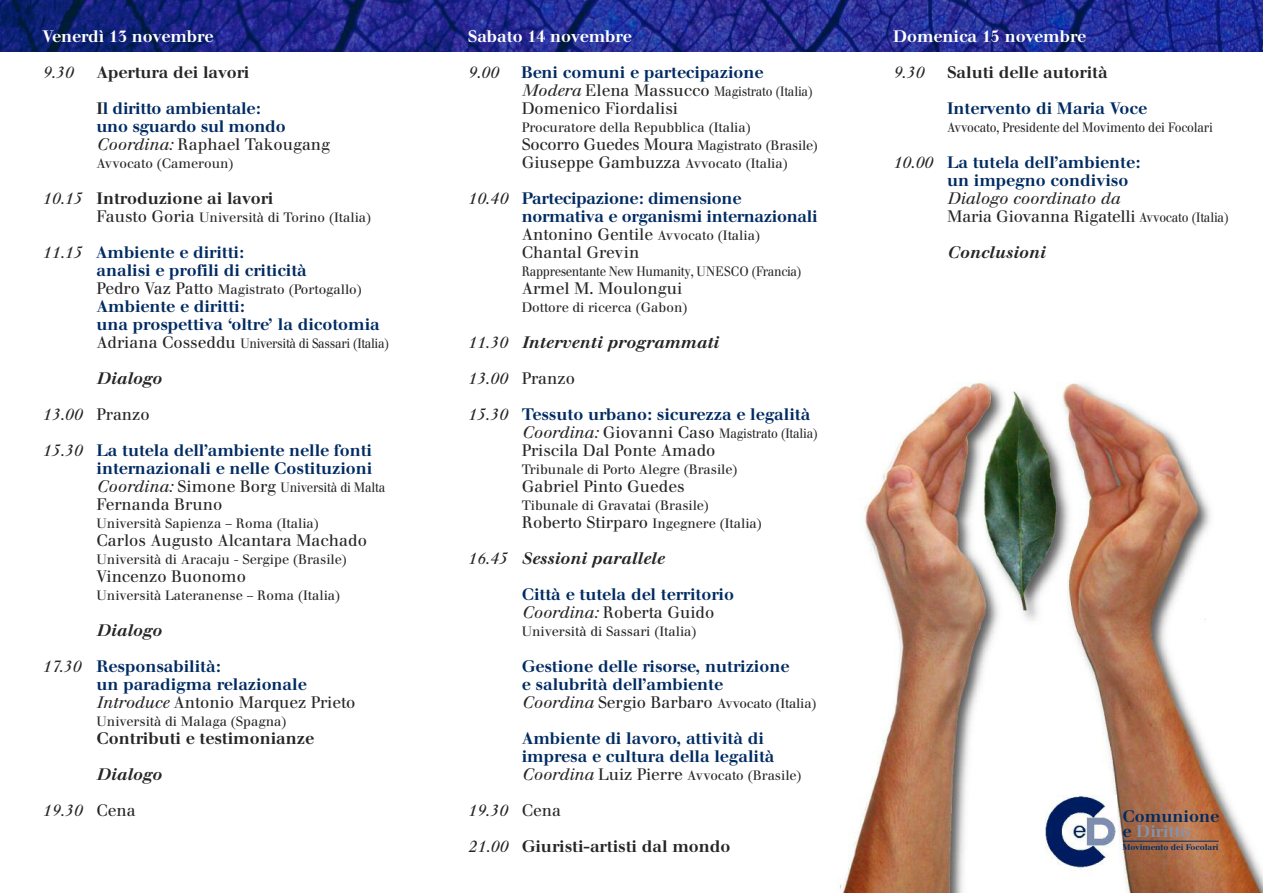
<style>
.page{position:relative;width:1263px;height:893px;background:#fff}
.page>*{position:absolute;margin:0;border:0;box-sizing:border-box;transform-origin:0 0}
.t1{font:500 16.5px/36px "Walbaum";color:#002b62}
.t2{font:16.5px/18px "Walbaum";color:#272627}
.t3{font:500 16.5px/36px "Walbaum";color:#272627}
.t4{font:500 16.5px "Walbaum";color:#fff}
.t5{font:italic 500 16.5px/36px "Walbaum";color:#272627}
.t6{font:italic 16.5px "Walbaum";color:#272627}
.t7{font:13.5px/18px "Walbaum";color:#272627}
.t8{font:13.5px "Walbaum";color:#272627;scale:.9 1}
.t9{font:13.5px "Walbaum";letter-spacing:-.025em;color:#272627;scale:.9 1}
.t10{font:500 8.25px "Walbaum";color:#002b62}
.s1{color:#272627}
.s2{font-weight:400;font-style:italic;color:#272627}
.s3{font-weight:400;color:#272627}
.s4{font-weight:400;font-style:italic}
.s5{font-size:16.5px}
.s6{font-style:italic;color:#272627}
.s7{font-style:italic;font-size:16.5px}
.s8{font-weight:400}
.s9{font-weight:400;font-style:normal}
.s10{font-weight:400;font-size:13.5px;color:#272627}
.s11{font-style:italic}
.s12{font-size:13.5px}
.s13{color:#8095b0}
</style>
<div class="page">
<img style="left:837px;top:382px;width:425px;height:511px">
<img style="left:0;top:0;width:1263px;height:51px">
<img style="left:1045px;top:795px;width:71px;height:83px">
<hr style="left:1123px;top:841px;width:96px;height:1px;background:#002b62">
<p class="t4" style="left:43px;top:31px;width:172px">Venerdì 13 novembre</p>
<p class="t6" style="left:43px;top:67px;width:32px">9.30</p>
<p class="t1" style="left:97px;top:56px;width:166px"><span class="s1">Apertura dei lavori<br>I</span>l diritto ambientale:</p>
<p class="t1" style="left:97px;top:119px;width:235px;line-height:18px">uno sguardo sul mondo<br><span class="s2">Coordina:</span> <span class="s3">Raphael Takougang</span></p>
<p class="t7" style="left:97px;top:156px;width:139px">Avvocato (Cameroun)</p>
<p class="t3" style="left:43px;top:182px;width:232px"><span class="s4">10.15</span> Introduzione ai lavori</p>
<p class="t7" style="left:97px;top:210px;width:276px"><span class="s5">Fausto Goria</span> Università di Torino (Italia)</p>
<p class="t1" style="left:97px;top:245px;width:212px;line-height:18px;text-indent:-54px"><span class="s2">11.15</span> Ambiente e diritti:<br>analisi e profili di criticità</p>
<p class="t7" style="left:97px;top:282px;width:267px"><span class="s5">Pedro Vaz Patto</span> Magistrato (Portogallo)</p>
<p class="t1" style="left:97px;top:299px;width:285px;line-height:18px">Ambiente e diritti:<br>una prospettiva ‘oltre’ la dicotomia</p>
<p class="t9" style="left:97px;top:339px;width:327px"><span class="s5">Adriana Cosseddu</span> Università di Sassari (Italia)</p>
<p class="t1" style="left:43px;top:362px;width:331px;text-indent:54px"><span class="s6">Dialogo<br></span><span class="s2">13.00</span> <span class="s3">Pranzo<br></span><span class="s2">15.30</span> La tutela dell’ambiente nelle fonti</p>
<p class="t1" style="left:97px;top:452px;width:277px">internazionali e nelle Costituzioni</p>
<p class="t8" style="left:97px;top:483px;width:322px"><span class="s7">Coordina:</span> <span class="s5">Simone Borg</span> Università di Malta</p>
<p class="t2" style="left:97px;top:497px;width:127px">Fernanda Bruno</p>
<p class="t7" style="left:97px;top:516px;width:224px">Università Sapienza – Roma (Italia)</p>
<p class="t2" style="left:97px;top:533px;width:272px">Carlos Augusto Alcantara Machado</p>
<p class="t7" style="left:97px;top:552px;width:252px">Università di Aracaju - Sergipe (Brasile)</p>
<p class="t2" style="left:97px;top:569px;width:151px">Vincenzo Buonomo</p>
<p class="t7" style="left:97px;top:588px;width:246px">Università Lateranense – Roma (Italia)</p>
<p class="t1" style="left:43px;top:614px;width:179px;text-align:center"><span class="s6">Dialogo<br></span><span class="s2">17.30</span> Responsabilità:</p>
<p class="t1" style="left:97px;top:677px;width:260px;line-height:18px">un paradigma relazionale<br><span class="s2">Introduce</span> <span class="s3">Antonio Marquez Prieto</span></p>
<p class="t7" style="left:97px;top:714px;width:192px">Università di Malaga (Spagna)</p>
<p class="t3" style="left:97px;top:722px;width:219px">Contributi e testimonianze</p>
<p class="t5" style="left:43px;top:758px;width:121px;text-indent:54px">Dialogo<br><span class="s8">19.30</span> <span class="s9">Cena</span></p>
<p class="t4" style="left:468px;top:31px;width:165px">Sabato 14 novembre</p>
<p class="t6" style="left:468px;top:67px;width:32px">9.00</p>
<p class="t1" style="left:521px;top:56px;width:244px">Beni comuni e partecipazione</p>
<p class="t8" style="left:522px;top:87px;width:325px"><span class="s7">Modera</span> <span class="s5">Elena Massucco</span> Magistrato (Italia)</p>
<p class="t2" style="left:522px;top:101px;width:158px">Domenico Fiordalisi</p>
<p class="t7" style="left:522px;top:120px;width:298px">Procuratore della Repubblica (Italia)<br><span class="s5">Socorro Guedes Moura</span> Magistrato (Brasile)</p>
<p class="t1" style="left:468px;top:146px;width:322px;text-indent:54px"><span class="s3">Giuseppe Gambuzza</span> <span class="s10">Avvocato (Italia)<br></span><span class="s2">10.40</span> Partecipazione: dimensione</p>
<p class="t1" style="left:522px;top:200px;width:297px">normativa e organismi internazionali</p>
<p class="t7" style="left:522px;top:228px;width:240px"><span class="s5">Antonino Gentile</span> Avvocato (Italia)</p>
<p class="t2" style="left:522px;top:245px;width:119px">Chantal Grevin</p>
<p class="t9" style="left:522px;top:267px;width:313px">Rappresentante New Humanity, UNESCO (Francia)</p>
<p class="t2" style="left:522px;top:281px;width:162px">Armel M. Moulongui</p>
<p class="t7" style="left:522px;top:300px;width:168px">Dottore di ricerca (Gabon)</p>
<p class="t1" style="left:468px;top:326px;width:344px"><span class="s2">11.30</span> <span class="s6">Interventi programmati<br></span><span class="s2">13.00</span> <span class="s3">Pranzo<br></span><span class="s2">15.30</span> Tessuto urbano: sicurezza e legalità</p>
<p class="t8" style="left:522px;top:429px;width:331px"><span class="s7">Coordina:</span> <span class="s5">Giovanni Caso</span> Magistrato (Italia)</p>
<p class="t2" style="left:522px;top:443px;width:195px">Priscila Dal Ponte Amado</p>
<p class="t7" style="left:522px;top:462px;width:218px">Tribunale di Porto Alegre (Brasile)</p>
<p class="t2" style="left:522px;top:479px;width:164px">Gabriel Pinto Guedes</p>
<p class="t7" style="left:522px;top:498px;width:242px">Tibunale di Gravatai (Brasile)<br><span class="s5">Roberto Stirparo</span> Ingegnere (Italia)</p>
<p class="t1" style="left:522px;top:542px;width:214px;text-indent:-54px"><span class="s2">16.45</span> <span class="s6">Sessioni parallele<br></span>Città e tutela del territorio</p>
<p class="t2" style="left:522px;top:605px;width:194px"><span class="s11">Coordina:</span> Roberta Guido</p>
<p class="t7" style="left:522px;top:624px;width:177px">Università di Sassari (Italia)</p>
<p class="t1" style="left:522px;top:659px;width:269px;line-height:18px">Gestione delle risorse, nutrizione e salubrità dell’ambiente</p>
<p class="t7" style="left:522px;top:696px;width:296px"><span class="s7">Coordina</span> <span class="s5">Sergio Barbaro</span> Avvocato (Italia)</p>
<p class="t1" style="left:522px;top:731px;width:254px;line-height:18px">Ambiente di lavoro, attività di impresa e cultura della legalità</p>
<p class="t7" style="left:522px;top:768px;width:282px"><span class="s7">Coordina</span> <span class="s5">Luiz Pierre</span> Avvocato (Brasile)</p>
<p class="t3" style="left:468px;top:794px;width:264px"><span class="s4">19.30</span> <span class="s8">Cena<br></span><span class="s4">21.00</span> Giuristi-artisti dal mondo</p>
<p class="t4" style="left:893px;top:31px;width:195px">Domenica 15 novembre</p>
<p class="t6" style="left:893px;top:67px;width:32px">9.30</p>
<p class="t3" style="left:947px;top:56px;width:162px">Saluti delle autorità</p>
<p class="t1" style="left:947px;top:92px;width:201px">Intervento di Maria Voce</p>
<p class="t8" style="left:947px;top:123px;width:297px">Avvocato, Presidente del Movimento dei Focolari</p>
<p class="t1" style="left:947px;top:155px;width:195px;line-height:18px;text-indent:-54px"><span class="s2">10.00</span> La tutela dell’ambiente: un impegno condiviso</p>
<p class="t2" style="left:947px;top:191px;width:283px"><span class="s11">Dialogo coordinato da<br></span>Maria Giovanna Rigatelli <span class="s12">Avvocato (Italia)</span></p>
<p class="t5" style="left:947px;top:236px;width:100px">Conclusioni</p>
<p class="t1" style="left:1122px;top:811px;width:98px;line-height:14.5px">Comunione e <span class="s13">Diritto</span></p>
<p class="t10" style="left:1122px;top:844px;width:98px">Movimento dei Focolari</p>
</div>
